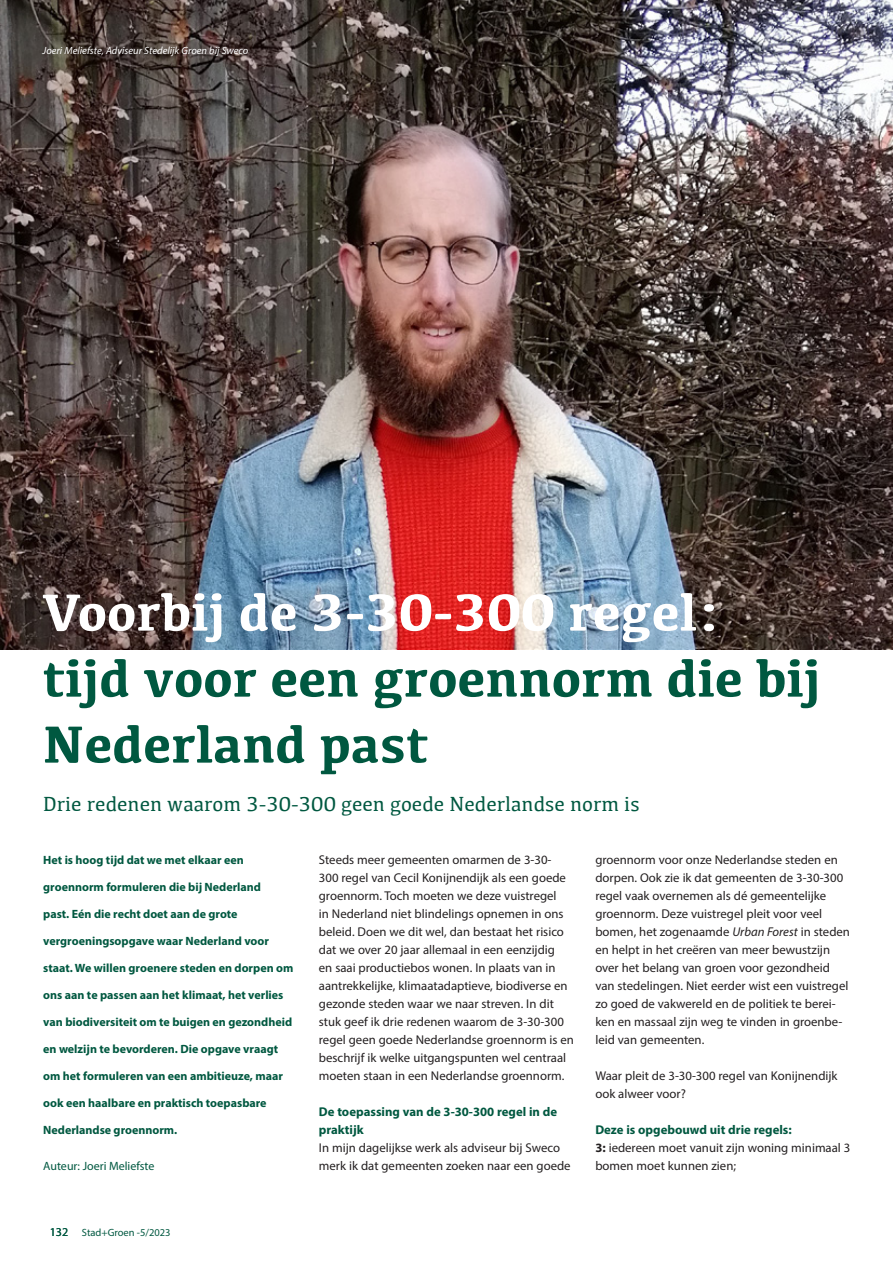
<style>
.page{position:relative;width:893px;height:1263px;background:#fff}
.page>*{position:absolute;margin:0;border:0;box-sizing:border-box;transform-origin:0 0}
.t1{font:700 54px/66px "Kefa";color:#005840}
.t2{font:700 54px "Kefa";color:#fff}
.t3{font:21px "Kefa";color:#005840}
.t4{font:12.75px/18px "Myriad Pro";color:#231f20}
.t5{font:700 12.75px/18px "Myriad Pro";color:#005840}
.t6{font:700 12px "Myriad Pro";color:#005840}
.t7{font:12px "Myriad Pro";color:#005840}
.t8{font:italic 10.5px "Myriad Pro";color:#fff}
.t9{font:10.5px "Myriad Pro";color:#005840}
.s1{font-size:12px}
.s2{font-style:italic}
.s3{font-weight:700;color:#005840}
.s4{font-weight:700}
</style>
<div class="page">
<img style="left:0;top:0;width:893px;height:649px">
<p class="t8" style="left:43px;top:44px;width:207px">Joeri Meliefste, Adviseur Stedelijk Groen bij Sweco</p>
<h1 class="t2" style="left:43px;top:576px;width:680px">Voorbij de 3-30-300 regel:</h1>
<h1 class="t1" style="left:43px;top:642px;width:780px">tijd voor een groennorm die bij<br>Nederland past</h1>
<h2 class="t3" style="left:43px;top:790px;width:598px">Drie redenen waarom 3-30-300 geen goede Nederlandse norm is</h2>
<p class="t6" style="left:43px;top:852px;width:202px">Het is hoog tijd dat we met elkaar een</p>
<p class="t6" style="left:43px;top:879px;width:219px">groennorm formuleren die bij Nederland</p>
<p class="t6" style="left:43px;top:906px;width:196px">past. Eén die recht doet aan de grote</p>
<p class="t6" style="left:43px;top:933px;width:227px">vergroeningsopgave waar Nederland voor</p>
<p class="t6" style="left:43px;top:960px;width:252px">staat. We willen groenere steden en dorpen om</p>
<p class="t6" style="left:43px;top:987px;width:242px">ons aan te passen aan het klimaat, het verlies</p>
<p class="t6" style="left:43px;top:1014px;width:250px">van biodiversiteit om te buigen en gezondheid</p>
<p class="t6" style="left:43px;top:1041px;width:236px">en welzijn te bevorderen. Die opgave vraagt</p>
<p class="t6" style="left:43px;top:1068px;width:241px">om het formuleren van een ambitieuze, maar</p>
<p class="t6" style="left:43px;top:1095px;width:225px">ook een haalbare en praktisch toepasbare</p>
<p class="t6" style="left:43px;top:1122px;width:136px">Nederlandse groennorm.</p>
<p class="t7" style="left:43px;top:1159px;width:113px">Auteur: Joeri Meliefste</p>
<p class="t9" style="left:50px;top:1226px;width:122px"><span class="s1">132</span> Stad+Groen -5/2023</p>
<p class="t4" style="left:319px;top:851px;width:257px">Steeds meer gemeenten omarmen de 3-30- 300 regel van Cecil Konijnendijk als een goede groennorm. Toch moeten we deze vuistregel<br>in Nederland niet blindelings opnemen in ons beleid. Doen we dit wel, dan bestaat het risico dat we over 20 jaar allemaal in een eenzijdig<br>en saai productiebos wonen. In plaats van in aantrekkelijke, klimaatadaptieve, biodiverse en gezonde steden waar we naar streven. In dit stuk geef ik drie redenen waarom de 3-30-300 regel geen goede Nederlandse groennorm is en beschrijf ik welke uitgangspunten wel centraal moeten staan in een Nederlandse groennorm.</p>
<p class="t5" style="left:319px;top:1102px;width:240px">De toepassing van de 3-30-300 regel in de praktijk</p>
<p class="t4" style="left:319px;top:1139px;width:253px">In mijn dagelijkse werk als adviseur bij Sweco merk ik dat gemeenten zoeken naar een goede</p>
<p class="t4" style="left:595px;top:851px;width:256px">groennorm voor onze Nederlandse steden en dorpen. Ook zie ik dat gemeenten de 3-30-300 regel vaak overnemen als dé gemeentelijke groennorm. Deze vuistregel pleit voor veel bomen, het zogenaamde <span class="s2">Urban Forest</span> in steden en helpt in het creëren van meer bewustzijn over het belang van groen voor gezondheid van stedelingen. Niet eerder wist een vuistregel zo goed de vakwereld en de politiek te berei&shy;ken en massaal zijn weg te vinden in groenbe&shy;leid van gemeenten.</p>
<p class="t4" style="left:595px;top:1067px;width:244px">Waar pleit de 3-30-300 regel van Konijnendijk ook alweer voor?</p>
<p class="t4" style="left:595px;top:1121px;width:257px"><span class="s3">Deze is opgebouwd uit drie regels:<br></span><span class="s4">3:</span> iedereen moet vanuit zijn woning minimaal 3 bomen moet kunnen zien;</p>
</div>
